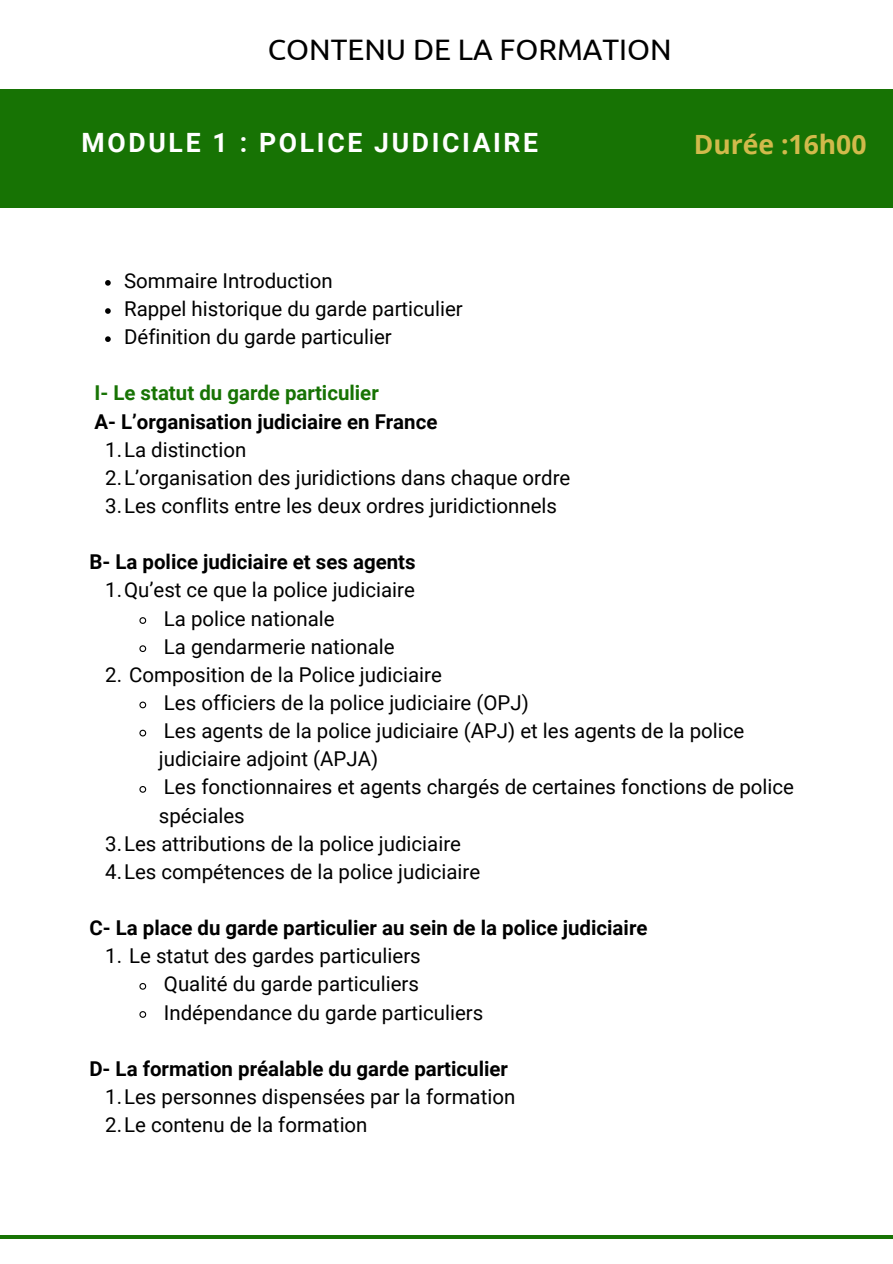
<style>
.page{position:relative;width:893px;height:1264px;background:#fff}
.page>*{position:absolute;margin:0;border:0;box-sizing:border-box;transform-origin:0 0}
.t1{font:29.55px "Ubuntu";color:#000}
.t2{font:700 26.55px "Roboto";letter-spacing:.1em;color:#fff}
.t3{font:700 26.55px "Open Sans";color:#d1ba4b}
.t4{font:20.4px/28.2px "Roboto";color:#000}
.t5{font:700 20.4px/28.2px "Roboto";color:#000}
.s1{color:#177304}
</style>
<div class="page">
<hr style="left:0;top:1235px;width:892px;height:3px;background:#177304">
<svg style="left:105px;top:280px;width:6px;height:6px"></svg>
<svg style="left:105px;top:308px;width:6px;height:6px"></svg>
<svg style="left:105px;top:336px;width:6px;height:6px"></svg>
<svg style="left:139px;top:617px;width:8px;height:7px"></svg>
<svg style="left:139px;top:645px;width:8px;height:7px"></svg>
<svg style="left:139px;top:701px;width:8px;height:8px"></svg>
<svg style="left:139px;top:729px;width:8px;height:8px"></svg>
<svg style="left:139px;top:786px;width:8px;height:7px"></svg>
<svg style="left:139px;top:983px;width:8px;height:7px"></svg>
<svg style="left:139px;top:1011px;width:8px;height:7px"></svg>
<div style="left:0;top:89px;width:892px;height:119px;background:#177304"></div>
<h4 class="t1" style="left:268px;top:32px;width:405px">CONTENU DE LA FORMATION</h4>
<p class="t2" style="left:82px;top:128px;width:458px">MODULE 1 : POLICE JUDICIAIRE</p>
<p class="t3" style="left:693px;top:126px;width:174px">Durée :16h00</p>
<h1 class="t4" style="left:124px;top:267px;width:210px">Sommaire Introduction</h1>
<h2 class="t4" style="left:124px;top:295px;width:340px">Rappel historique du garde particulier</h2>
<h3 class="t4" style="left:124px;top:323px;width:269px">Définition du garde particulier</h3>
<p class="t5" style="left:94px;top:379px;width:344px"><span class="s1">I- Le statut du garde particulier<br></span>A- L’organisation judiciaire en France</p>
<p class="t4" style="left:105px;top:435px;width:143px">1.La distinction</p>
<p class="t4" style="left:105px;top:464px;width:466px">2.L’organisation des juridictions dans chaque ordre</p>
<h4 class="t4" style="left:105px;top:492px;width:453px">3.Les conflits entre les deux ordres juridictionnels</h4>
<p class="t5" style="left:89px;top:548px;width:328px">B- La police judiciaire et ses agents</p>
<p class="t4" style="left:105px;top:576px;width:311px">1.Qu’est ce que la police judiciaire</p>
<p class="t4" style="left:164px;top:604px;width:172px">La police nationale</p>
<h4 class="t4" style="left:164px;top:632px;width:232px">La gendarmerie nationale</h4>
<p class="t4" style="left:105px;top:660px;width:338px">2. Composition de la Police judiciaire</p>
<p class="t4" style="left:164px;top:689px;width:366px">Les officiers de la police judiciaire (OPJ)</p>
<p class="t4" style="left:159px;top:717px;width:587px">Les agents de la police judiciaire (APJ) et les agents de la police judiciaire adjoint (APJA)</p>
<p class="t4" style="left:159px;top:773px;width:636px">Les fonctionnaires et agents chargés de certaines fonctions de police spéciales</p>
<p class="t4" style="left:105px;top:829px;width:357px">3.Les attributions de la police judiciaire</p>
<p class="t4" style="left:105px;top:857px;width:376px">4.Les compétences de la police judiciaire</p>
<p class="t5" style="left:89px;top:914px;width:559px">C- La place du garde particulier au sein de la police judiciaire</p>
<p class="t4" style="left:105px;top:942px;width:317px">1. Le statut des gardes particuliers</p>
<p class="t4" style="left:164px;top:970px;width:256px">Qualité du garde particuliers</p>
<h4 class="t4" style="left:164px;top:998px;width:321px">Indépendance du garde particuliers</h4>
<p class="t5" style="left:89px;top:1054px;width:420px">D- La formation préalable du garde particulier</p>
<p class="t4" style="left:105px;top:1082px;width:411px">1.Les personnes dispensées par la formation</p>
<p class="t4" style="left:105px;top:1110px;width:264px">2.Le contenu de la formation</p>
</div>
